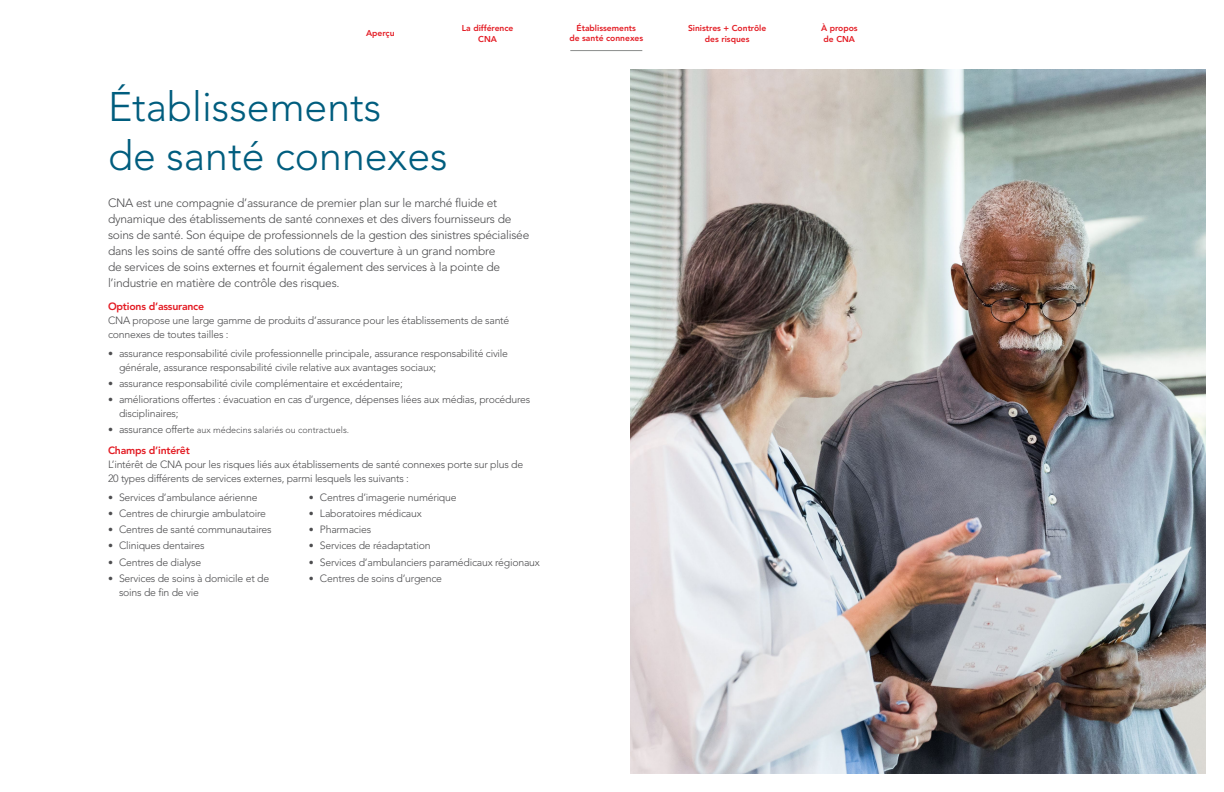
<style>
.page{position:relative;width:1224px;height:792px;background:#fff}
.page>*{position:absolute;margin:0;border:0;box-sizing:border-box;transform-origin:0 0}
.t1{font:300 41px/49.2px "Avenir LT Std";color:#005d7e}
.t2{font:300 12px/16px "Avenir LT Std";letter-spacing:-.02em;color:#4d4d4f}
.t3{font:300 10.5px/14px "Avenir LT Std";letter-spacing:-.02em;color:#4d4d4f}
.t4{font:800 10.5px "Avenir LT Std";letter-spacing:-.02em;color:#e31b23}
.t5{font:300 9px "Avenir LT Std";color:#4d4d4f}
.t6{font:800 8.5px/10.2px "Avenir LT Std";color:#e31b23;text-align:center}
.s1{font-weight:800;font-size:10px}
.s2{font-size:10.5px}
</style>
<div class="page">
<img style="left:630px;top:70px;width:576px;height:704px">
<hr style="left:570px;top:50px;width:72px;height:1px;background:#8b8d8c">
<p class="t6" style="left:366px;top:28px;width:30px">Aperçu</p>
<p class="t6" style="left:462px;top:23px;width:53px">La différence<br>CNA</p>
<p class="t6" style="left:569px;top:23px;width:75px">Établissements<br>de santé connexes</p>
<p class="t6" style="left:688px;top:23px;width:80px">Sinistres + Contrôle des risques</p>
<p class="t6" style="left:821px;top:23px;width:38px">À propos de CNA</p>
<h1 class="t1" style="left:108px;top:82px;width:341px">Établissements<br>de santé connexes</h1>
<p class="t2" style="left:108px;top:195px;width:423px">CNA est une compagnie d’assurance de premier plan sur le marché fluide et dynamique des établissements de santé connexes et des divers fournisseurs de soins de santé. Son équipe de professionnels de la gestion des sinistres spécialisée dans les soins de santé offre des solutions de couverture à un grand nombre<br>de services de soins externes et fournit également des services à la pointe de l’industrie en matière de contrôle des risques.</p>
<p class="t4" style="left:108px;top:300px;width:98px">Options d’assurance</p>
<p class="t3" style="left:108px;top:313px;width:403px">CNA propose une large gamme de produits d’assurance pour les établissements de santé connexes de toutes tailles :</p>
<p class="t3" style="left:119px;top:346px;width:391px;text-indent:-11px"><span class="s1">•</span> assurance responsabilité civile professionnelle principale, assurance responsabilité civile générale, assurance responsabilité civile relative aux avantages sociaux;</p>
<p class="t3" style="left:108px;top:376px;width:296px"><span class="s1">•</span> assurance responsabilité civile complémentaire et excédentaire;</p>
<p class="t3" style="left:119px;top:392px;width:413px;text-indent:-11px"><span class="s1">•</span> améliorations offertes : évacuation en cas d’urgence, dépenses liées aux médias, procédures disciplinaires;</p>
<p class="t5" style="left:108px;top:425px;width:243px"><span class="s1">•</span> <span class="s2">assurance offert</span>e aux médecins salariés ou contractuels.</p>
<p class="t4" style="left:108px;top:444px;width:83px">Champs d’intérêt</p>
<p class="t3" style="left:108px;top:457px;width:417px">L’intérêt de CNA pour les risques liés aux établissements de santé connexes porte sur plus de<br>20 types différents de services externes, parmi lesquels les suivants :</p>
<p class="t3" style="left:108px;top:490px;width:151px"><span class="s1">•</span> Services d’ambulance aérienne</p>
<p class="t3" style="left:108px;top:506px;width:159px"><span class="s1">•</span> Centres de chirurgie ambulatoire</p>
<p class="t3" style="left:108px;top:522px;width:165px"><span class="s1">•</span> Centres de santé communautaires</p>
<p class="t3" style="left:108px;top:539px;width:98px"><span class="s1">•</span> Cliniques dentaires</p>
<p class="t3" style="left:108px;top:555px;width:95px"><span class="s1">•</span> Centres de dialyse</p>
<p class="t3" style="left:119px;top:571px;width:152px;text-indent:-11px"><span class="s1">•</span> Services de soins à domicile et de soins de fin de vie</p>
<p class="t3" style="left:309px;top:490px;width:149px"><span class="s1">•</span> Centres d’imagerie numérique</p>
<p class="t3" style="left:309px;top:506px;width:114px"><span class="s1">•</span> Laboratoires médicaux</p>
<p class="t3" style="left:309px;top:522px;width:64px"><span class="s1">•</span> Pharmacies</p>
<p class="t3" style="left:309px;top:539px;width:123px"><span class="s1">•</span> Services de réadaptation</p>
<p class="t3" style="left:309px;top:555px;width:233px"><span class="s1">•</span> Services d’ambulanciers paramédicaux régionaux</p>
<p class="t3" style="left:309px;top:571px;width:135px"><span class="s1">•</span> Centres de soins d’urgence</p>
</div>
